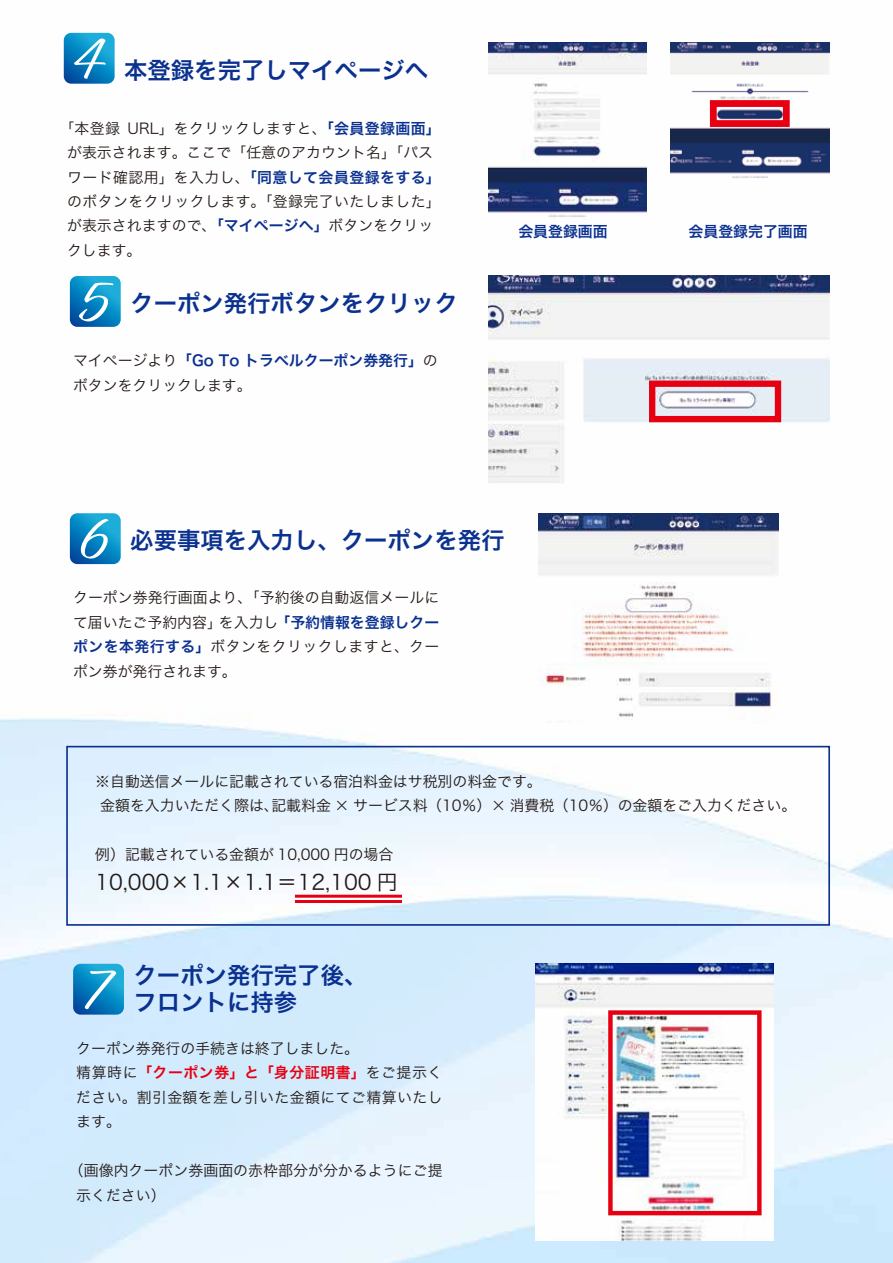
<style>
.page{position:relative;width:893px;height:1263px;background:#fff}
.page>*{position:absolute;margin:0;border:0;box-sizing:border-box;transform-origin:0 0}
.t1{font:56.25px "Relation";color:#fff}
.t2{font:23.4px/26.5px "Hira Kaku Std N W6";color:#0b3190}
.t3{font:21px "Hira Kaku Std N W3";color:#221815}
.t4{font:14.85px/24.5px "Hira Kaku Std N W3";color:#221815}
.t5{font:14.85px/24.5px "Hira Kaku Std N W3";letter-spacing:.03em;color:#221815}
.t6{font:14.85px "Hira Kaku Std N W6";color:#0b3190}
.t7{font:14.85px "Hira Kaku Std N W6";letter-spacing:.035em;color:#0b3190}
.t8{font:14.85px "Hira Kaku Std N W6";letter-spacing:.04em;color:#e60012}
.s1{font-family:"Hira Kaku Std N W6";color:#0b3190}
.s2{font-family:"Hira Kaku Std N W3";color:#221815}
.s3{font-family:"Koz Go Pr 6 N"}
</style>
<div class="page">
<img style="left:0;top:32px;width:893px;height:1231px">
<img style="left:538px;top:513px;width:241px;height:210px">
<svg style="left:70px;top:513px;width:51px;height:51px;background:#0f89c3"></svg>
<img style="left:489px;top:275px;width:340px;height:211px">
<svg style="left:70px;top:276px;width:51px;height:51px;background:#0f89c3"></svg>
<div style="left:649px;top:380px;width:132px;height:42px;border:6px solid #e60012"></div>
<svg style="left:64px;top:33px;width:51px;height:51px;background:#1089c3"></svg>
<img style="left:489px;top:43px;width:157px;height:176px">
<img style="left:671px;top:43px;width:158px;height:137px">
<div style="left:710px;top:100px;width:80px;height:27px;border:7px solid #e60012"></div>
<img style="left:535px;top:963px;width:239px;height:277px">
<svg style="left:73px;top:964px;width:51px;height:51px;background:#0e88c3"></svg>
<div style="left:608px;top:1010px;width:154px;height:205px;border:4px solid #e60012"></div>
<div style="left:66px;top:746px;width:764px;height:180px;border:2px solid #0b3190"></div>
<hr style="left:295px;top:895px;width:107px;height:3px;background:#e60012">
<hr style="left:295px;top:900px;width:107px;height:3px;background:#e60012">
<h1 class="t1" style="left:72px;top:26px;width:31px">4</h1>
<h2 class="t2" style="left:124px;top:58px;width:306px">本登録を完了しマイページへ</h2>
<p class="t4" style="left:60px;top:116px;width:383px;text-align:center">「本登録 URL」をクリックしますと、<span class="s1">「会員登録画面」</span>が表示されます。ここで「任意のアカウント名」「パス</p>
<p class="t7" style="left:67px;top:166px;width:375px"><span class="s2">ワード確認用」を入力し、</span>「同意して会員登録をする」</p>
<p class="t5" style="left:67px;top:189px;width:375px">のボタンをクリックします。「登録完了いたしました」が表示されますので、<span class="s1">「マイページへ」</span>ボタンをクリックします。</p>
<h1 class="t1" style="left:78px;top:270px;width:32px">5</h1>
<h2 class="t2" style="left:130px;top:291px;width:329px">クーポン発行ボタンをクリック</h2>
<p class="t6" style="left:73px;top:349px;width:366px"><span class="s2">マイページより</span>「Go To トラベルクーポン券発行」<span class="s2">の</span></p>
<p class="t4" style="left:73px;top:373px;width:180px">ボタンをクリックします。</p>
<p class="t6" style="left:518px;top:220px;width:91px">会員登録画面</p>
<p class="t6" style="left:689px;top:220px;width:121px">会員登録完了画面</p>
<h1 class="t1" style="left:78px;top:507px;width:32px">6</h1>
<h2 class="t2" style="left:130px;top:528px;width:376px">必要事項を入力し、クーポンを発行</h2>
<p class="t4" style="left:73px;top:585px;width:368px;text-align:justify">クーポン券発行画面より、「予約後の自動返信メールにて届いたご予約内容」を入力し<span class="s1">「予約情報を登録しクーポンを本発行する」</span>ボタンをクリックしますと、クーポン券が発行されます。</p>
<p class="t4" style="left:100px;top:769px;width:697px;text-indent:-5px">※自動送信メールに記載されている宿泊料金はサ税別の料金です。<br>金額を入力いただく際は、記載料金 <span class="s3">×</span> サービス料（10％）<span class="s3">×</span> 消費税（10％）の金額をご入力ください。</p>
<p class="t4" style="left:95px;top:842px;width:300px">例）記載されている金額が 10,000 円の場合</p>
<h3 class="t3" style="left:95px;top:866px;width:304px">10,000×1.1×1.1＝12,100 円</h3>
<h2 class="t2" style="left:134px;top:963px;width:235px">クーポン発行完了後、フロントに持参</h2>
<p class="t4" style="left:76px;top:1036px;width:284px">クーポン券発行の手続きは終了しました。</p>
<p class="t8" style="left:76px;top:1061px;width:368px"><span class="s2">精算時に</span>「クーポン券」と「身分証明書」<span class="s2">をご提示く</span></p>
<p class="t5" style="left:76px;top:1085px;width:368px">ださい。割引金額を差し引いた金額にてご精算いたします。</p>
<p class="t4" style="left:76px;top:1158px;width:368px;text-indent:-7px">（画像内クーポン券画面の赤枠部分が分かるようにご提示ください）</p>
<h1 class="t1" style="left:82px;top:957px;width:29px">7</h1>
</div>
